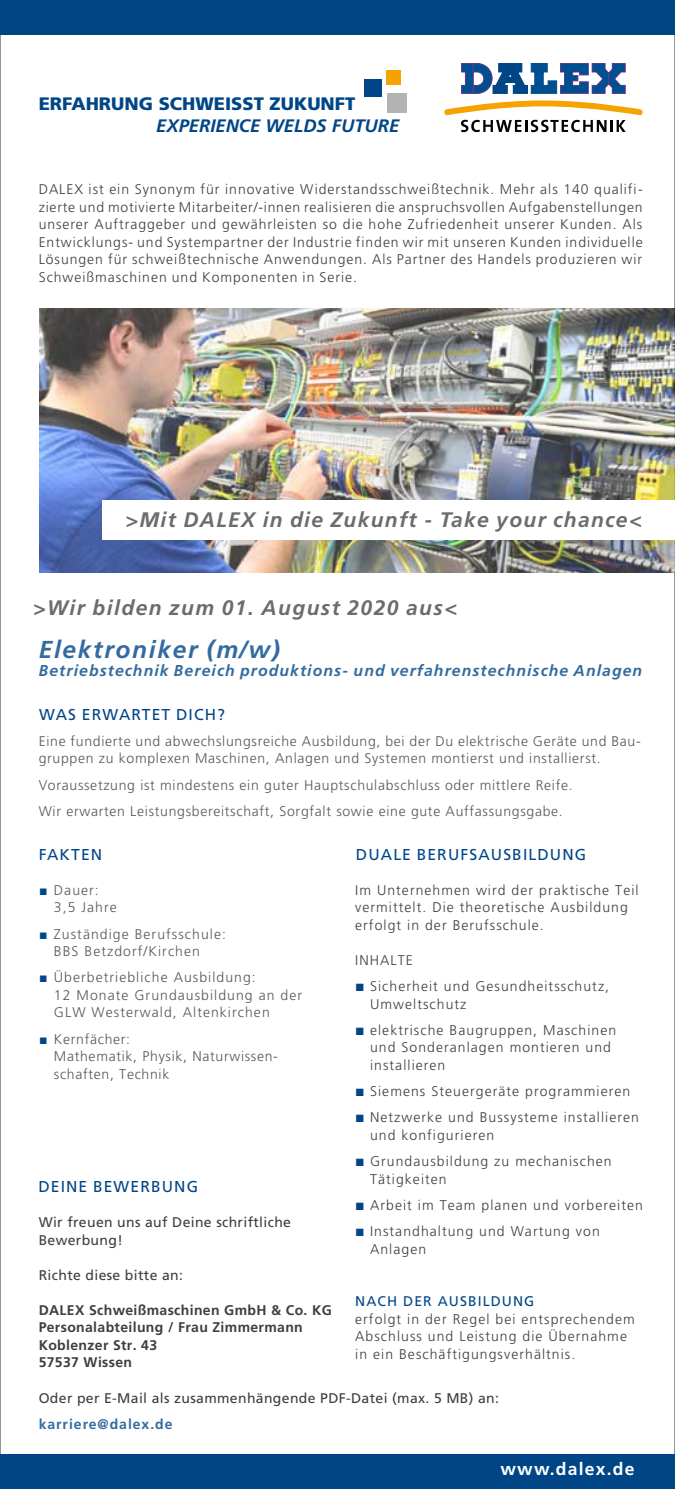
<style>
.page{position:relative;width:675px;height:1489px;background:#fff}
.page>*{position:absolute;margin:0;border:0;box-sizing:border-box;transform-origin:0 0}
.t1{font:italic 700 24.5px "Frutiger LT Std";letter-spacing:.07em;color:#336b9f}
.t2{font:italic 700 21px "Frutiger LT Std";letter-spacing:.065em;color:#6b6c6e}
.t3{font:900 18.03px "Frutiger LT Std";color:#004687}
.t4{font:italic 700 18.03px "Frutiger LT Std";color:#004687}
.t5{font:700 17.5px "Frutiger LT Std";letter-spacing:.07em;color:#fff}
.t6{font:italic 700 15.75px "Frutiger LT Std";letter-spacing:.07em;color:#336b9f}
.t7{font:15.75px "Frutiger LT Std";letter-spacing:.07em;color:#004687}
.t8{font:300 14px/17.5px "Frutiger LT Std";letter-spacing:.075em;color:#3e3d40}
.t9{font:300 14px/17.5px "Frutiger LT Std";letter-spacing:.05em;color:#58585a}
.t10{font:300 14px/17.5px "Frutiger LT Std";letter-spacing:.075em;color:#58585a}
.t11{font:14px/17.5px "Frutiger LT Std";letter-spacing:.025em;color:#3e3d40}
.t12{font:700 14px/17.5px "Frutiger LT Std";letter-spacing:.025em;color:#3e3d40}
.t13{font:700 14px "Frutiger LT Std";letter-spacing:.07em;color:#336b9f}
.t14{font:14px "Frutiger LT Std";letter-spacing:.075em;color:#004687}
.s1{font-family:"Arial";font-weight:400;font-size:15.75px;color:#004687}
.s2{font-family:"Arial";font-weight:400;color:#004687}
</style>
<div class="page">
<div style="left:0;top:1453px;width:675px;height:35px;background:#004687"></div>
<div style="left:0;top:0;width:675px;height:35px;background:#004687"></div>
<svg style="left:444px;top:63px;width:198px;height:69px"></svg>
<div style="left:387px;top:70px;width:14px;height:14px;background:#f4a300"></div>
<div style="left:364px;top:79px;width:17px;height:18px;background:#004687"></div>
<div style="left:387px;top:93px;width:19px;height:19px;background:#b1b3b4"></div>
<img style="left:40px;top:308px;width:635px;height:264px">
<div style="left:103px;top:500px;width:572px;height:40px;background:#fff"></div>
<p class="t3" style="left:39px;top:93px;width:318px">ERFAHRUNG SCHWEISST ZUKUNFT</p>
<p class="t4" style="left:156px;top:115px;width:244px">EXPERIENCE WELDS FUTURE</p>
<p class="t8" style="left:39px;top:181px;width:605px;text-align:justify">DALEX ist ein Synonym für innovative Widerstandsschweißtechnik. Mehr als 140 qualifi&shy;zierte und motivierte Mitarbeiter/-innen realisieren die anspruchsvollen Aufgabenstellungen unserer Auftraggeber und gewährleisten so die hohe Zufriedenheit unserer Kunden. Als Entwicklungs- und Systempartner der Industrie finden wir mit unseren Kunden individuelle Lösungen für schweißtechnische Anwendungen. Als Partner des Handels produzieren wir Schweißmaschinen und Komponenten in Serie.</p>
<h2 class="t2" style="left:125px;top:507px;width:517px">&gt;Mit DALEX in die Zukunft - Take your chance&lt;</h2>
<h2 class="t2" style="left:33px;top:595px;width:425px">&gt;Wir bilden zum 01. August 2020 aus&lt;</h2>
<h1 class="t1" style="left:39px;top:635px;width:243px">Elektroniker (m/w)</h1>
<p class="t6" style="left:39px;top:661px;width:605px">Betriebstechnik Bereich produktions- und verfahrenstechnische Anlagen</p>
<p class="t7" style="left:39px;top:705px;width:187px">WAS ERWARTET DICH?</p>
<p class="t9" style="left:39px;top:732px;width:603px">Eine fundierte und abwechslungsreiche Ausbildung, bei der Du elektrische Geräte und Bau&shy;gruppen zu komplexen Maschinen, Anlagen und Systemen montierst und installierst.</p>
<p class="t9" style="left:39px;top:771px;width:535px;line-height:26.2px">Voraussetzung ist mindestens ein guter Hauptschulabschluss oder mittlere Reife.<br>Wir erwarten Leistungsbereitschaft, Sorgfalt sowie eine gute Auffassungsgabe.</p>
<p class="t7" style="left:39px;top:845px;width:65px">FAKTEN</p>
<p class="t7" style="left:356px;top:845px;width:232px">DUALE BERUFSAUSBILDUNG</p>
<p class="t8" style="left:355px;top:881px;width:285px">Im Unternehmen wird der praktische Teil vermittelt. Die theoretische Ausbildung erfolgt in der Berufsschule.</p>
<p class="t8" style="left:355px;top:951px;width:59px">INHALTE</p>
<p class="t8" style="left:370px;top:977px;width:240px;text-indent:-15px"><span class="s1">■</span> Sicherheit und Gesundheitsschutz,<br>Umweltschutz</p>
<p class="t8" style="left:370px;top:1021px;width:247px;text-indent:-15px"><span class="s1">■</span> elektrische Baugruppen, Maschinen und Sonderanlagen montieren und installieren</p>
<p class="t8" style="left:355px;top:1082px;width:277px"><span class="s1">■</span> Siemens Steuergeräte programmieren</p>
<p class="t8" style="left:370px;top:1108px;width:270px;text-indent:-15px"><span class="s1">■</span> Netzwerke und Bussysteme installieren und konfigurieren</p>
<p class="t8" style="left:370px;top:1152px;width:243px;text-indent:-15px"><span class="s1">■</span> Grundausbildung zu mechanischen<br>Tätigkeiten</p>
<p class="t8" style="left:355px;top:1196px;width:289px"><span class="s1">■</span> Arbeit im Team planen und vorbereiten</p>
<p class="t8" style="left:370px;top:1222px;width:231px;text-indent:-15px"><span class="s1">■</span> Instandhaltung und Wartung von<br>Anlagen</p>
<p class="t14" style="left:355px;top:1292px;width:181px">NACH DER AUSBILDUNG</p>
<p class="t8" style="left:355px;top:1310px;width:281px">erfolgt in der Regel bei entsprechendem<br>Abschluss und Leistung die Übernahme in ein Beschäftigungsverhältnis.</p>
<p class="t10" style="left:54px;top:881px;width:64px;text-indent:-15px"><span class="s2">■</span> Dauer:<br>3,5 Jahre</p>
<p class="t10" style="left:54px;top:925px;width:173px;text-indent:-15px"><span class="s2">■</span> Zuständige Berufsschule:<br>BBS Betzdorf/Kirchen</p>
<p class="t10" style="left:54px;top:968px;width:250px;text-indent:-15px"><span class="s2">■</span> Überbetriebliche Ausbildung:<br>12 Monate Grundausbildung an der<br>GLW Westerwald, Altenkirchen</p>
<p class="t9" style="left:54px;top:1030px;width:225px;text-indent:-15px"><span class="s2">■</span> Kernfächer:<br>Mathematik, Physik, Naturwissen&shy;schaften, Technik</p>
<p class="t7" style="left:38px;top:1177px;width:161px">DEINE BEWERBUNG</p>
<p class="t11" style="left:39px;top:1213px;width:254px">Wir freuen uns auf Deine schriftliche<br>Bewerbung!</p>
<p class="t11" style="left:39px;top:1266px;width:146px">Richte diese bitte an:</p>
<p class="t12" style="left:39px;top:1301px;width:295px">DALEX Schweißmaschinen GmbH &amp; Co. KG<br>Personalabteilung / Frau Zimmermann<br>Koblenzer Str. 43<br>57537 Wissen</p>
<p class="t11" style="left:39px;top:1388px;width:462px">Oder per E-Mail als zusammenhängende PDF-Datei (max. 5 MB) an:</p>
<p class="t13" style="left:39px;top:1415px;width:135px">karriere@dalex.de</p>
<p class="t5" style="left:500px;top:1458px;width:135px">www.dalex.de</p>
</div>
